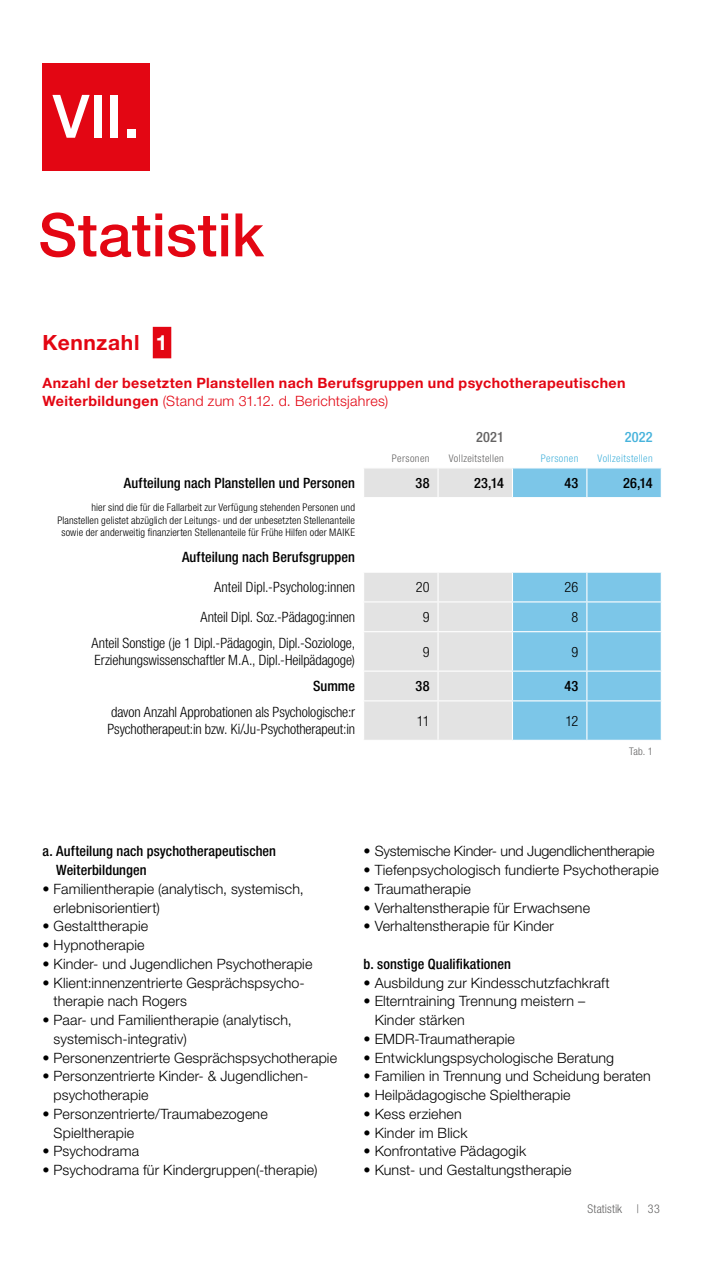
<style>
.page{position:relative;width:723px;height:1263px;background:#fff}
.page>*{position:absolute;margin:0;border:0;box-sizing:border-box;transform-origin:0 0}
.t1{font:500 60px "Helvetica Neue LT Std";color:#e30613}
.t2{font:500 60px "Helvetica Neue LT Std";color:#fff}
.t3{font:700 21px "Helvetica Neue LT Std";letter-spacing:.03em;color:#e30613}
.t4{font:300 14.25px/18.8px "Helvetica Neue LT Std";letter-spacing:.01em;color:#000}
.t5{font:300 condensed 14.25px/17.2px "Helvetica Neue LT Std";letter-spacing:-.01em;color:#000}
.t6{font:500 condensed 14.25px/18.8px "Helvetica Neue LT Std";letter-spacing:.005em;color:#000}
.t7{font:700 14.25px/18.8px "Helvetica Neue LT Std";letter-spacing:.025em;color:#e30613}
.t8{font:300 14.25px "Helvetica Neue LT Std";letter-spacing:-.01em;color:#000}
.t9{font:500 condensed 14.25px "Helvetica Neue LT Std";color:#646363}
.t10{font:500 condensed 14.25px "Helvetica Neue LT Std";color:#47b3dc}
.t11{font:300 condensed 12px "Helvetica Neue LT Std";letter-spacing:.01em;color:#646363}
.t12{font:300 condensed 10.5px/12.6px "Helvetica Neue LT Std";letter-spacing:.01em;color:#000;text-align:right}
.t13{font:300 condensed 10.5px "Helvetica Neue LT Std";letter-spacing:.035em;color:#646363}
.t14{font:300 condensed 10.5px "Helvetica Neue LT Std";letter-spacing:.035em;color:#47b3dc}
.s1{color:#fff}
.s2{font-weight:300}
.s3{font-weight:700}
</style>
<div class="page">
<div style="left:43px;top:64px;width:107px;height:107px;background:#e30613"></div>
<div style="left:364px;top:632px;width:148px;height:108px;background:#e3e3e3"></div>
<div style="left:513px;top:632px;width:148px;height:108px;background:#7cc6e8"></div>
<hr style="left:437px;top:632px;width:2px;height:38px;background:#fff">
<hr style="left:586px;top:632px;width:1px;height:38px;background:#fff">
<hr style="left:437px;top:672px;width:2px;height:28px;background:#fff">
<svg style="left:586px;top:672px;width:1px;height:28px"></svg>
<hr style="left:437px;top:701px;width:2px;height:39px;background:#fff">
<hr style="left:586px;top:701px;width:1px;height:39px;background:#fff">
<svg style="left:364px;top:468px;width:298px;height:163px"></svg>
<hr style="left:363px;top:572px;width:75px;height:1px;background:#fff">
<hr style="left:438px;top:572px;width:74px;height:1px;background:#fff">
<hr style="left:512px;top:572px;width:75px;height:1px;background:#fff">
<hr style="left:587px;top:572px;width:75px;height:1px;background:#fff">
<hr style="left:363px;top:601px;width:75px;height:1px;background:#fff">
<hr style="left:438px;top:601px;width:74px;height:1px;background:#fff">
<hr style="left:512px;top:601px;width:75px;height:1px;background:#fff">
<hr style="left:587px;top:601px;width:75px;height:1px;background:#fff">
<hr style="left:363px;top:670px;width:75px;height:2px;background:#fff">
<hr style="left:438px;top:670px;width:74px;height:2px;background:#fff">
<hr style="left:512px;top:670px;width:75px;height:2px;background:#fff">
<hr style="left:587px;top:670px;width:75px;height:2px;background:#fff">
<hr style="left:363px;top:700px;width:75px;height:1px;background:#fff">
<hr style="left:438px;top:700px;width:74px;height:1px;background:#fff">
<hr style="left:512px;top:700px;width:75px;height:1px;background:#fff">
<hr style="left:587px;top:700px;width:75px;height:1px;background:#fff">
<div style="left:153px;top:327px;width:18px;height:31px;background:#e30613"></div>
<h1 class="t2" style="left:53px;top:81px;width:88px">VII.</h1>
<h1 class="t1" style="left:38px;top:199px;width:227px">Statistik</h1>
<h2 class="t3" style="left:43px;top:330px;width:127px">Kennzahl <span class="s1">1</span></h2>
<p class="t7" style="left:43px;top:373px;width:584px">Anzahl der besetzten Planstellen nach Berufsgruppen und psychotherapeutischen<br>Weiterbildungen <span class="s2">(Stand zum 31.12. d. Berichtsjahres)</span></p>
<p class="t9" style="left:476px;top:429px;width:29px">2021</p>
<p class="t10" style="left:625px;top:429px;width:30px">2022</p>
<p class="t13" style="left:392px;top:452px;width:39px">Personen</p>
<p class="t13" style="left:449px;top:452px;width:57px">Vollzeitstellen</p>
<p class="t14" style="left:541px;top:452px;width:39px">Personen</p>
<p class="t14" style="left:598px;top:452px;width:57px">Vollzeitstellen</p>
<p class="t6" style="left:124px;top:473px;width:233px">Aufteilung nach Planstellen und Personen</p>
<p class="t6" style="left:415px;top:473px;width:16px">38</p>
<p class="t6" style="left:474px;top:473px;width:31px">23,14</p>
<p class="t6" style="left:564px;top:473px;width:16px">43</p>
<p class="t6" style="left:623px;top:473px;width:31px">26,14</p>
<p class="t12" style="left:57px;top:501px;width:299px">hier sind die für die Fallarbeit zur Verfügung stehenden Personen und<br>Planstellen gelistet abzüglich der Leitungs- und der unbesetzten Stellenanteile sowie der anderweitig finanzierten Stellenanteile für Frühe Hilfen oder MAIKE</p>
<p class="t6" style="left:182px;top:548px;width:175px">Aufteilung nach Berufsgruppen</p>
<p class="t5" style="left:214px;top:578px;width:142px">Anteil Dipl.-Psycholog:innen</p>
<p class="t5" style="left:416px;top:578px;width:15px">20</p>
<p class="t5" style="left:564px;top:578px;width:15px">26</p>
<p class="t5" style="left:200px;top:608px;width:156px">Anteil Dipl. Soz.-Pädagog:innen</p>
<p class="t5" style="left:423px;top:608px;width:8px">9</p>
<p class="t5" style="left:571px;top:608px;width:8px">8</p>
<p class="t5" style="left:92px;top:634px;width:265px">Anteil Sonstige (je 1 Dipl.-Pädagogin, Dipl.-Soziologe,<br>Erziehungswissenschaftler M.A., Dipl.-Heilpädagoge)</p>
<p class="t5" style="left:423px;top:643px;width:8px">9</p>
<p class="t5" style="left:571px;top:643px;width:8px">9</p>
<p class="t6" style="left:313px;top:676px;width:44px">Summe</p>
<p class="t6" style="left:415px;top:676px;width:16px">38</p>
<p class="t6" style="left:564px;top:676px;width:16px">43</p>
<p class="t5" style="left:107px;top:703px;width:249px">davon Anzahl Approbationen als Psychologische:r<br>Psychotherapeut:in bzw. Ki/Ju-Psychotherapeut:in</p>
<p class="t5" style="left:417px;top:712px;width:14px">11</p>
<p class="t5" style="left:565px;top:712px;width:14px">12</p>
<p class="t13" style="left:629px;top:745px;width:25px">Tab. 1</p>
<p class="t6" style="left:56px;top:842px;width:221px;text-indent:-14px">a. Aufteilung nach psychotherapeutischen<br>Weiterbildungen</p>
<p class="t4" style="left:54px;top:879px;width:252px;text-indent:-11px"><span class="s3">•</span> Familientherapie (analytisch, systemisch, erlebnisorientiert)</p>
<p class="t4" style="left:43px;top:917px;width:107px"><span class="s3">•</span> Gestalttherapie</p>
<p class="t4" style="left:43px;top:935px;width:104px"><span class="s3">•</span> Hypnotherapie</p>
<p class="t4" style="left:43px;top:954px;width:271px"><span class="s3">•</span> Kinder- und Jugendlichen Psychotherapie</p>
<p class="t4" style="left:54px;top:973px;width:251px;text-indent:-11px"><span class="s3">•</span> Klient:innenzentrierte Gesprächspsycho&shy;therapie nach Rogers</p>
<p class="t4" style="left:54px;top:1010px;width:240px;text-indent:-11px"><span class="s3">•</span> Paar- und Familientherapie (analytisch, systemisch-integrativ)</p>
<p class="t4" style="left:43px;top:1048px;width:296px"><span class="s3">•</span> Personenzentrierte Gesprächspsychotherapie</p>
<p class="t4" style="left:54px;top:1067px;width:255px;text-indent:-11px"><span class="s3">•</span> Personzentrierte Kinder- &amp; Jugendlichen&shy;psychotherapie</p>
<p class="t4" style="left:54px;top:1104px;width:216px;text-indent:-11px"><span class="s3">•</span> Personzentrierte/Traumabezogene<br>Spieltherapie</p>
<p class="t4" style="left:43px;top:1142px;width:98px"><span class="s3">•</span> Psychodrama</p>
<p class="t4" style="left:43px;top:1160px;width:276px"><span class="s3">•</span> Psychodrama für Kindergruppen(-therapie)</p>
<p class="t8" style="left:364px;top:843px;width:292px"><span class="s3">•</span> Systemische Kinder- und Jugendlichentherapie</p>
<p class="t4" style="left:364px;top:860px;width:297px"><span class="s3">•</span> Tiefenpsychologisch fundierte Psychotherapie</p>
<p class="t4" style="left:364px;top:879px;width:109px"><span class="s3">•</span> Traumatherapie</p>
<p class="t4" style="left:364px;top:898px;width:228px"><span class="s3">•</span> Verhaltenstherapie für Erwachsene</p>
<p class="t4" style="left:364px;top:917px;width:192px"><span class="s3">•</span> Verhaltenstherapie für Kinder</p>
<p class="t6" style="left:364px;top:954px;width:149px">b. sonstige Qualifikationen</p>
<p class="t4" style="left:364px;top:973px;width:247px"><span class="s3">•</span> Ausbildung zur Kindesschutzfachkraft</p>
<p class="t4" style="left:375px;top:992px;width:212px;text-indent:-11px"><span class="s3">•</span> Elterntraining Trennung meistern –<br>Kinder stärken</p>
<p class="t4" style="left:364px;top:1029px;width:153px"><span class="s3">•</span> EMDR-Traumatherapie</p>
<p class="t4" style="left:364px;top:1048px;width:252px"><span class="s3">•</span> Entwicklungspsychologische Beratung</p>
<p class="t4" style="left:364px;top:1067px;width:289px"><span class="s3">•</span> Familien in Trennung und Scheidung beraten</p>
<p class="t4" style="left:364px;top:1085px;width:208px"><span class="s3">•</span> Heilpädagogische Spieltherapie</p>
<p class="t4" style="left:364px;top:1104px;width:100px"><span class="s3">•</span> Kess erziehen</p>
<p class="t4" style="left:364px;top:1123px;width:105px"><span class="s3">•</span> Kinder im Blick</p>
<p class="t4" style="left:364px;top:1142px;width:164px"><span class="s3">•</span> Konfrontative Pädagogik</p>
<p class="t4" style="left:364px;top:1160px;width:210px"><span class="s3">•</span> Kunst- und Gestaltungstherapie</p>
<p class="t11" style="left:587px;top:1202px;width:74px">Statistik | 33</p>
</div>
